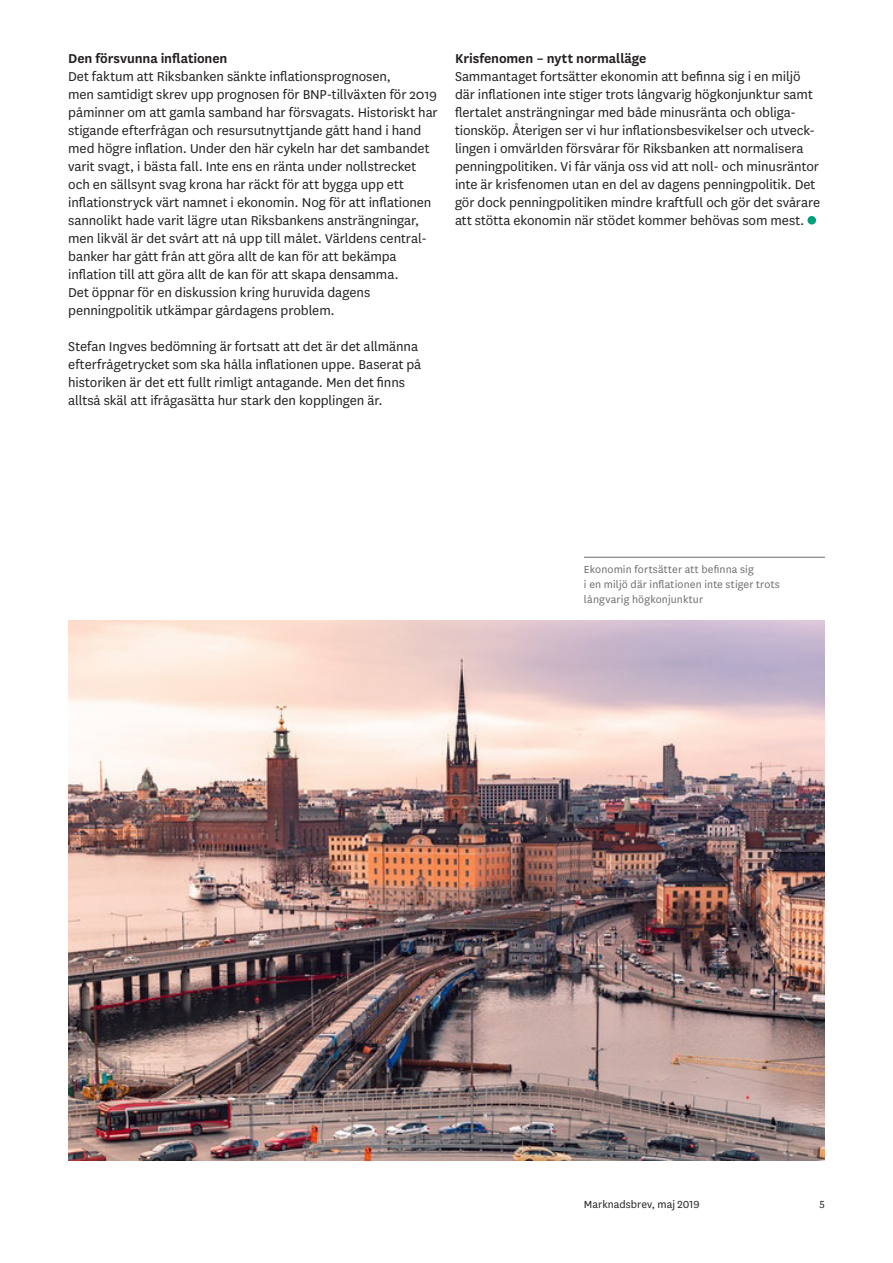
<style>
.page{position:relative;width:893px;height:1263px;background:#fff}
.page>*{position:absolute;margin:0;border:0;box-sizing:border-box;transform-origin:0 0}
.Brödtext_10_12{font:15px/18px "Skandia Sans";letter-spacing:-.005em;color:#231f20}
._02_Rubrik_10_12{font:600 15px "Skandia Sans";letter-spacing:-.005em;color:#231f20}
.Fotnot_8_10{font:12px/15px "Skandia Sans";letter-spacing:.01em;color:#6b6e6b}
.t1{font:12px "Skandia Sans";color:#231f20}
</style>
<div class="page">
<img style="left:68px;top:621px;width:756px;height:540px">
<hr style="left:584px;top:557px;width:241px;height:1px;background:#6b6e6b">
<div style="left:807px;top:216px;width:9px;height:9px;background:#009f7c;border-radius:50%"></div>
<p class="_02_Rubrik_10_12" style="left:68px;top:48px;width:161px">Den försvunna inflationen</p>
<p class="Brödtext_10_12" style="left:68px;top:66px;width:371px">Det faktum att Riksbanken sänkte inflationsprognosen,<br>men samtidigt skrev upp prognosen för BNP-tillväxten för 2019 påminner om att gamla samband har försvagats. Historiskt har stigande efterfrågan och resursutnyttjande gått hand i hand med högre inflation. Under den här cykeln har det sambandet varit svagt, i bästa fall. Inte ens en ränta under nollstrecket och en sällsynt svag krona har räckt för att bygga upp ett inflationstryck värt namnet i ekonomin. Nog för att inflationen sannolikt hade varit lägre utan Riksbankens ansträngningar, men likväl är det svårt att nå upp till målet. Världens central&shy;banker har gått från att göra allt de kan för att bekämpa inflation till att göra allt de kan för att skapa densamma.<br>Det öppnar för en diskussion kring huruvida dagens penningpolitik utkämpar gårdagens problem.</p>
<p class="Brödtext_10_12" style="left:68px;top:336px;width:355px">Stefan Ingves bedömning är fortsatt att det är det allmänna efterfrågetrycket som ska hålla inflationen uppe. Baserat på historiken är det ett fullt rimligt antagande. Men det finns alltså skäl att ifrågasätta hur stark den kopplingen är.</p>
<p class="_02_Rubrik_10_12" style="left:455px;top:48px;width:193px">Krisfenomen – nytt normalläge</p>
<p class="Brödtext_10_12" style="left:455px;top:66px;width:367px">Sammantaget fortsätter ekonomin att befinna sig i en miljö där inflationen inte stiger trots långvarig högkonjunktur samt flertalet ansträngningar med både minusränta och obliga&shy;tionsköp. Återigen ser vi hur inflationsbesvikelser och utveck&shy;lingen i omvärlden försvårar för Riksbanken att normalisera penningpolitiken. Vi får vänja oss vid att noll- och minusräntor inte är krisfenomen utan en del av dagens penningpolitik. Det gör dock penningpolitiken mindre kraftfull och gör det svårare att stötta ekonomin när stödet kommer behövas som mest.</p>
<p class="Fotnot_8_10" style="left:584px;top:561px;width:197px">Ekonomin fortsätter att befinna sig<br>i en miljö där inflationen inte stiger trots långvarig högkonjunktur</p>
<p class="t1" style="left:584px;top:1196px;width:117px">Marknadsbrev, maj 2019</p>
<p class="t1" style="left:820px;top:1196px;width:7px">5</p>
</div>
